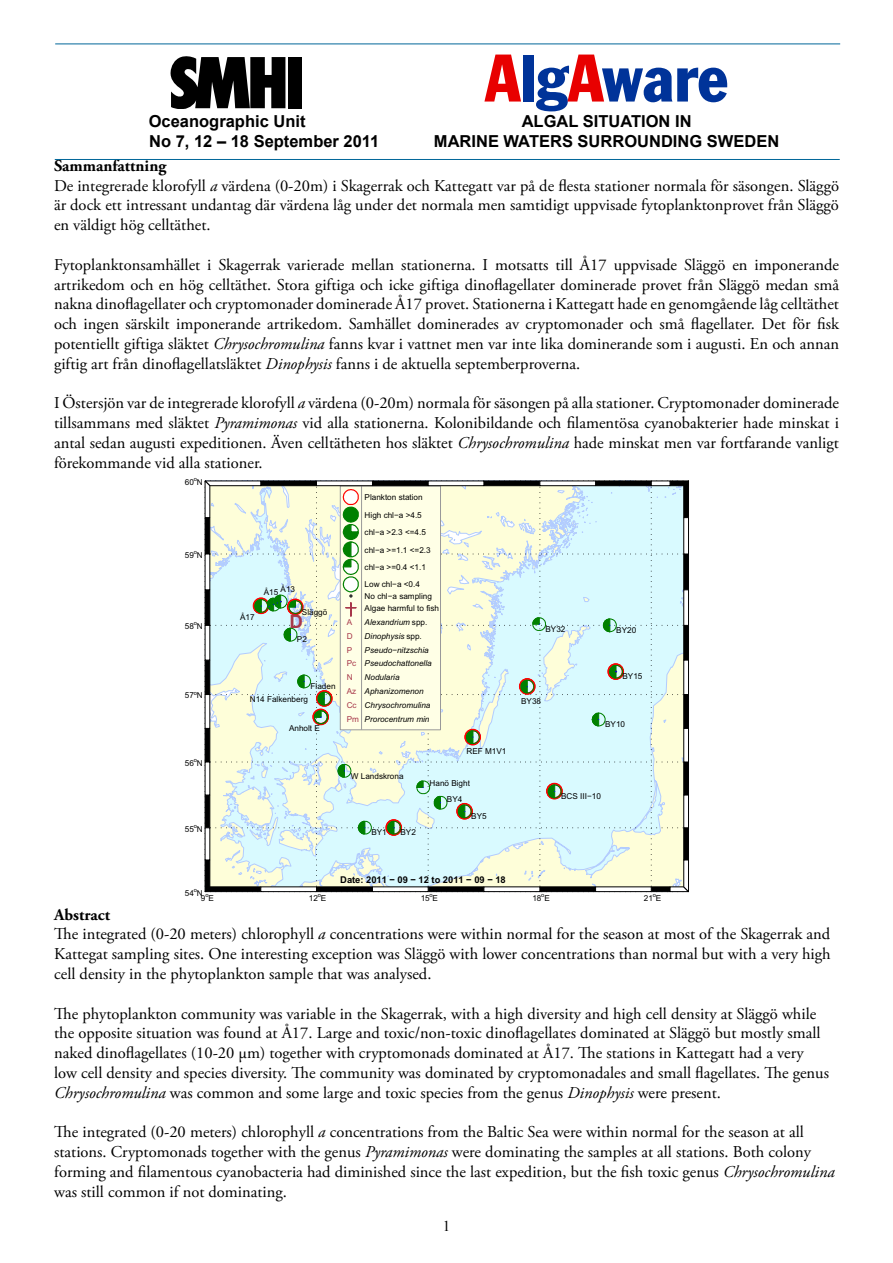
<style>
.page{position:relative;width:893px;height:1263px;background:#fff}
.page>*{position:absolute;margin:0;border:0;box-sizing:border-box;transform-origin:0 0}
.t1{font:condensed 66px "Franklin Gothic";color:#039}
.t2{font:700 18.6px "Arial";color:#a7374a}
.t3{font:16.5px/19.8px "Adobe Garamond Pro";color:#000}
.t4{font:700 16.5px/19.8px "Arial";color:#000;text-align:center}
.t5{font:15px "Times New Roman";color:#000}
.t6{font:700 9.3px "Arial";color:#000}
.t7{font:8.1px/17.4px "Arial";color:#000}
.t8{font:italic 8.1px/13.8px "Arial";color:#000}
.t9{font:8.1px/13.8px "Arial";color:#a7374a}
.t10{font:5.85px "Arial";color:#000}
.s1{color:#e80000}
.s2{font-weight:700}
.s3{font-style:italic}
.s4{font-style:normal}
</style>
<div class="page">
<svg style="left:170px;top:56px;width:115px;height:52px"></svg>
<div style="left:288px;top:57px;width:14px;height:51px;background:#000"></div>
<hr style="left:55px;top:44px;width:785px;height:1px;background:#069">
<hr style="left:55px;top:159px;width:785px;height:1px;background:#069">
<svg style="left:204px;top:480px;width:485px;height:413px;background:#dbede1"></svg>
<h1 class="t1" style="left:485px;top:38px;width:245px"><span class="s1">A</span>lg<span class="s1">A</span>ware</h1>
<p class="t4" style="left:149px;top:112px;width:232px;text-align:left">Oceanographic Unit<br>No 7, 12 – 18 September 2011</p>
<p class="t3" style="left:54px;top:156px;width:786px"><span class="s2">Sammanfattning<br></span>De integrerade klorofyll <span class="s3">a</span> värdena (0-20m) i Skagerrak och Kattegatt var på de flesta stationer normala för säsongen. Släggö är dock ett intressant undantag där värdena låg under det normala men samtidigt uppvisade fytoplanktonprovet från Släggö en väldigt hög celltäthet.</p>
<p class="t3" style="left:54px;top:255px;width:787px;text-align:justify">Fytoplanktonsamhället i Skagerrak varierade mellan stationerna. I motsatts till Å17 uppvisade Släggö en imponerande artrikedom och en hög celltäthet. Stora giftiga och icke giftiga dinoflagellater dominerade provet från Släggö medan små nakna dinoflagellater och cryptomonader dominerade Å17 provet. Stationerna i Kattegatt hade en genomgående låg celltäthet och ingen särskilt imponerande artrikedom. Samhället dominerades av cryptomonader och små flagellater. Det för fisk potentiellt giftiga släktet <span class="s3">Chrysochromulina</span> fanns kvar i vattnet men var inte lika dominerande som i augusti. En och annan giftig art från dinoflagellatsläktet <span class="s3">Dinophysis</span> fanns i de aktuella septemberproverna.</p>
<p class="t3" style="left:54px;top:394px;width:786px;text-align:justify">I Östersjön var de integrerade klorofyll <span class="s3">a</span> värdena (0-20m) normala för säsongen på alla stationer. Cryptomonader dominerade tillsammans med släktet <span class="s3">Pyramimonas</span> vid alla stationerna. Kolonibildande och filamentösa cyanobakterier hade minskat i antal sedan augusti expeditionen. Även celltätheten hos släktet <span class="s3">Chrysochromulina</span> hade minskat men var fortfarande vanligt förekommande vid alla stationer.</p>
<p class="t4" style="left:434px;top:112px;width:347px">ALGAL SITUATION IN<br>MARINE WATERS SURROUNDING SWEDEN</p>
<p class="t10" style="left:194px;top:475px;width:5px">o</p>
<p class="t7" style="left:185px;top:473px;width:19px">60 N</p>
<p class="t10" style="left:194px;top:549px;width:5px">o</p>
<p class="t7" style="left:185px;top:546px;width:19px">59 N</p>
<p class="t10" style="left:194px;top:620px;width:5px">o</p>
<p class="t7" style="left:185px;top:618px;width:19px">58 N</p>
<p class="t10" style="left:194px;top:689px;width:5px">o</p>
<p class="t7" style="left:185px;top:687px;width:19px">57 N</p>
<p class="t10" style="left:194px;top:757px;width:5px">o</p>
<p class="t7" style="left:185px;top:754px;width:19px">56 N</p>
<p class="t10" style="left:194px;top:822px;width:5px">o</p>
<p class="t7" style="left:185px;top:820px;width:19px">55 N</p>
<p class="t7" style="left:365px;top:489px;width:68px">Plankton station<br>High chl−a &gt;4.5 chl−a &gt;2.3 &lt;=4.5 chl−a &gt;=1.1 &lt;=2.3 chl−a &gt;=0.4 &lt;1.1<br>Low chl−a &lt;0.4</p>
<p class="t7" style="left:365px;top:590px;width:76px;line-height:11.7px">No chl−a sampling<br>Algae harmful to fish</p>
<p class="t8" style="left:365px;top:615px;width:69px">Alexandrium <span class="s4">spp.<br></span>Dinophysis <span class="s4">spp.<br></span>Pseudo−nitzschia<br>Pseudochattonella<br>Nodularia<br>Aphanizomenon<br>Chrysochromulina<br>Prorocentrum min</p>
<p class="t7" style="left:264px;top:582px;width:33px">Å15 Å13</p>
<p class="t7" style="left:302px;top:603px;width:27px">Släggö</p>
<p class="t7" style="left:297px;top:631px;width:11px">P2</p>
<p class="t7" style="left:240px;top:608px;width:16px">Å17</p>
<p class="t2" style="left:289px;top:611px;width:15px">D</p>
<p class="t9" style="left:347px;top:615px;width:14px">A<br>D<br>P<br>Pc<br>N<br>Az<br>Cc<br>Pm</p>
<p class="t7" style="left:545px;top:620px;width:21px">BY32</p>
<p class="t7" style="left:616px;top:621px;width:21px">BY20</p>
<p class="t7" style="left:622px;top:668px;width:21px">BY15</p>
<p class="t7" style="left:311px;top:677px;width:26px">Fladen</p>
<p class="t7" style="left:289px;top:720px;width:32px">Anholt E</p>
<p class="t7" style="left:250px;top:691px;width:60px">N14 Falkenberg</p>
<p class="t7" style="left:521px;top:692px;width:21px">BY38</p>
<p class="t7" style="left:605px;top:715px;width:21px">BY10</p>
<p class="t7" style="left:351px;top:767px;width:54px">W Landskrona</p>
<p class="t7" style="left:371px;top:824px;width:17px">BY1</p>
<p class="t7" style="left:400px;top:824px;width:17px">BY2</p>
<p class="t7" style="left:467px;top:743px;width:41px">REF M1V1</p>
<p class="t7" style="left:447px;top:776px;width:25px;line-height:15.5px;text-indent:-17px">Hanö Bight<br>BY4</p>
<p class="t7" style="left:471px;top:808px;width:17px">BY5</p>
<p class="t6" style="left:340px;top:874px;width:167px">Date: 2011 − 09 − 12 to 2011 − 09 − 18</p>
<p class="t7" style="left:561px;top:787px;width:41px">BCS III−10</p>
<p class="t10" style="left:194px;top:886px;width:5px">o</p>
<p class="t7" style="left:185px;top:884px;width:19px">54 N</p>
<p class="t10" style="left:205px;top:891px;width:5px">o</p>
<p class="t7" style="left:309px;top:889px;width:19px">12 E</p>
<p class="t10" style="left:318px;top:891px;width:5px">o</p>
<p class="t7" style="left:421px;top:889px;width:19px">15 E</p>
<p class="t10" style="left:430px;top:891px;width:5px">o</p>
<p class="t7" style="left:532px;top:889px;width:19px">18 E</p>
<p class="t10" style="left:541px;top:891px;width:5px">o</p>
<p class="t7" style="left:644px;top:889px;width:19px">21 E</p>
<p class="t10" style="left:653px;top:891px;width:5px">o</p>
<p class="t7" style="left:201px;top:889px;width:14px">9 E</p>
<p class="t3" style="left:54px;top:905px;width:778px"><span class="s2">Abstract<br></span>The integrated (0-20 meters) chlorophyll <span class="s3">a</span> concentrations were within normal for the season at most of the Skagerrak and Kattegat sampling sites. One interesting exception was Släggö with lower concentrations than normal but with a very high cell density in the phytoplankton sample that was analysed.</p>
<p class="t3" style="left:54px;top:1004px;width:776px">The phytoplankton community was variable in the Skagerrak, with a high diversity and high cell density at Släggö while the opposite situation was found at Å17. Large and toxic/non-toxic dinoflagellates dominated at Släggö but mostly small naked dinoflagellates (10-20 µm) together with cryptomonads dominated at Å17. The stations in Kattegatt had a very low cell density and species diversity. The community was dominated by cryptomonadales and small flagellates. The genus <span class="s3">Chrysochromulina</span> was common and some large and toxic species from the genus <span class="s3">Dinophysis</span> were present.</p>
<p class="t3" style="left:54px;top:1123px;width:782px">The integrated (0-20 meters) chlorophyll <span class="s3">a</span> concentrations from the Baltic Sea were within normal for the season at all stations. Cryptomonads together with the genus <span class="s3">Pyramimonas</span> were dominating the samples at all stations. Both colony forming and filamentous cyanobacteria had diminished since the last expedition, but the fish toxic genus <span class="s3">Chrysochromulina </span>was still common if not dominating.</p>
<p class="t5" style="left:443px;top:1215px;width:9px">1</p>
</div>
